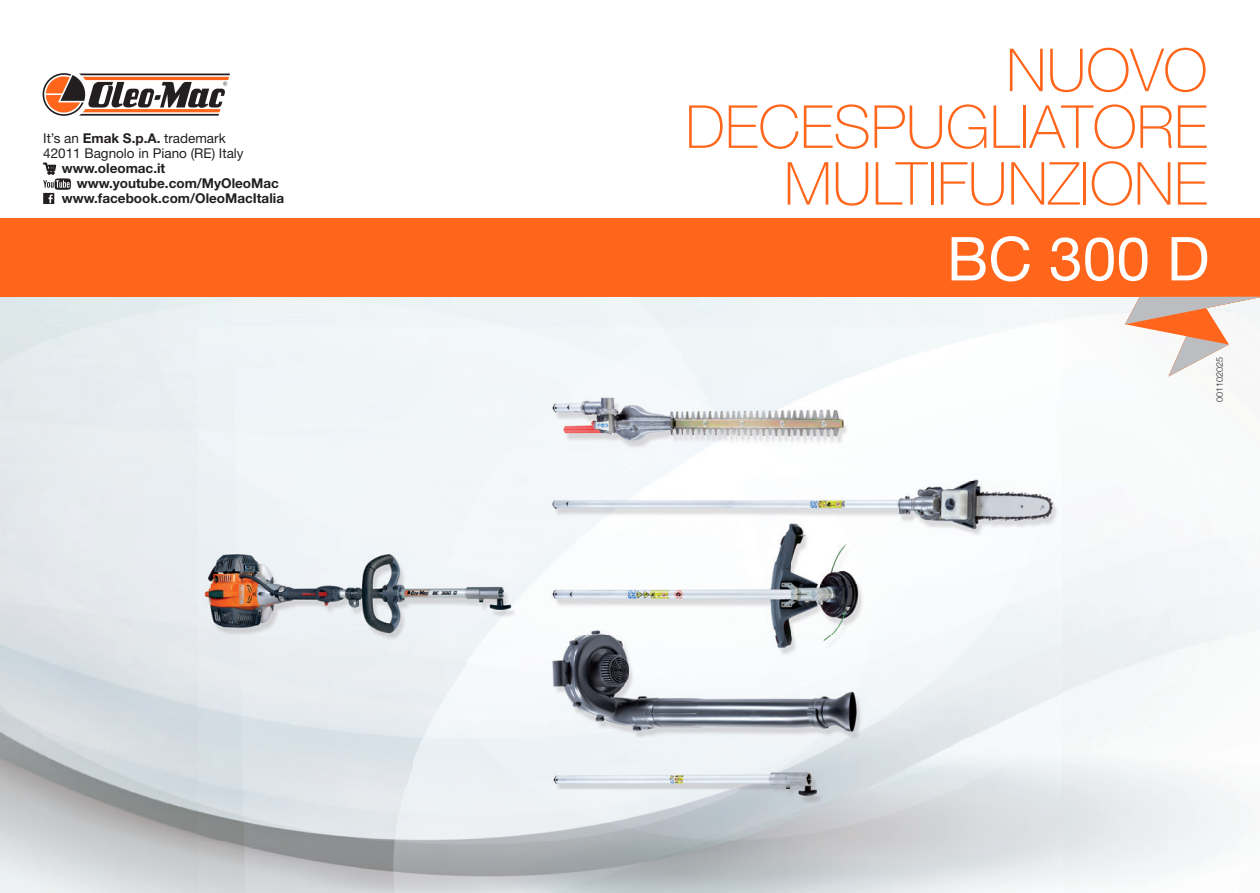
<style>
.page{position:relative;width:1260px;height:893px;background:#fff}
.page>*{position:absolute;margin:0;border:0;box-sizing:border-box;transform-origin:0 0}
.t1{font:60.6px "Helvetica Neue LT Std";color:#fff}
.t2{font:100 59.4px/56.7px "Helvetica Neue LT Std";color:#ff661c;text-align:right}
.t3{font:700 13.5px "Helvetica Neue LT Std";color:#231f20}
.t4{font:13.5px/15px "Helvetica Neue LT Std";color:#231f20}
.t5{font:300 9px "Helvetica Neue";color:#231f20}
.s1{font-weight:700}
</style>
<div class="page">
<img style="left:198px;top:327px;width:863px;height:566px">
<div style="left:0;top:218px;width:1260px;height:79px;background:#ff661c"></div>
<svg style="left:1125px;top:296px;width:135px;height:80px"></svg>
<svg style="left:43px;top:162px;width:28px;height:41px"></svg>
<svg style="left:43px;top:73px;width:187px;height:43px"></svg>
<p class="t4" style="left:43px;top:130px;width:202px">It’s an <span class="s1">Emak S.p.A.</span> trademark<br>42011 Bagnolo in Piano (RE) Italy</p>
<p class="t3" style="left:62px;top:159px;width:105px">www.oleomac.it</p>
<p class="t3" style="left:77px;top:174px;width:203px">www.youtube.com/MyOleoMac</p>
<p class="t3" style="left:62px;top:189px;width:224px">www.facebook.com/OleoMacItalia</p>
<h2 class="t2" style="left:685px;top:42px;width:524px">NUOVO<br>DECESPUGLIATORE<br>MULTIFUNZIONE</h2>
<h1 class="t1" style="left:947px;top:223px;width:264px">BC 300 D</h1>
<p class="t5" style="left:1214px;top:402px;width:47px;rotate:-90deg">001102025</p>
</div>
